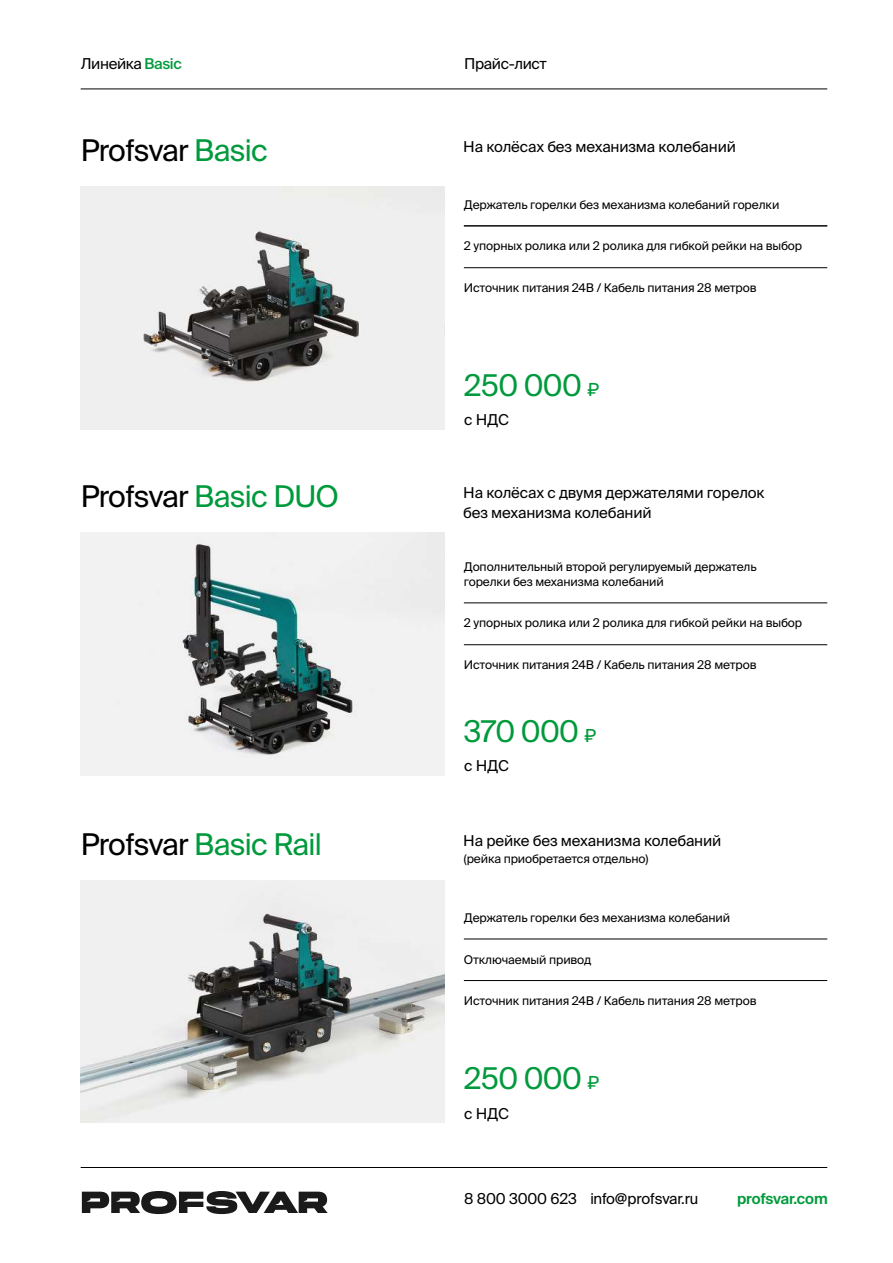
<style>
.page{position:relative;width:893px;height:1263px;background:#fff}
.page>*{position:absolute;margin:0;border:0;box-sizing:border-box;transform-origin:0 0}
.t1{font:30px "Suisse Intl";letter-spacing:-.025em;color:#009a3c}
.t2{font:30px "Suisse Intl";letter-spacing:-.025em;color:#000}
.t3{font:15px/19.5px "Suisse Intl";letter-spacing:-.01em;color:#010101}
.t4{font:15px "Suisse Intl";letter-spacing:-.025em;color:#000}
.t5{font:600 15px "Suisse Intl";letter-spacing:-.01em;color:#009a3c}
.t6{font:12px/15px "Suisse Intl";letter-spacing:-.01em;color:#010101}
.s1{font-weight:500;color:#009a3c}
.s2{color:#009a3c}
.s3{font-size:18px}
.s4{color:#000}
</style>
<div class="page">
<img style="left:81px;top:880px;width:363px;height:243px">
<img style="left:81px;top:533px;width:363px;height:242px">
<svg style="left:82px;top:1191px;width:246px;height:23px"></svg>
<hr style="left:464px;top:225px;width:363px;height:1px;background:#010101">
<hr style="left:464px;top:267px;width:363px;height:1px;background:#010101">
<img style="left:81px;top:187px;width:363px;height:242px">
<hr style="left:464px;top:938px;width:363px;height:1px;background:#010101">
<hr style="left:464px;top:980px;width:363px;height:1px;background:#010101">
<hr style="left:464px;top:602px;width:363px;height:1px;background:#010101">
<hr style="left:81px;top:89px;width:746px;height:1px;background:#010101">
<hr style="left:81px;top:1167px;width:746px;height:1px;background:#010101">
<hr style="left:464px;top:644px;width:363px;height:1px;background:#010101">
<p class="t4" style="left:81px;top:55px;width:103px">Линейка <span class="s1">Basic</span></p>
<p class="t4" style="left:464px;top:55px;width:84px">Прайс-лист</p>
<h1 class="t2" style="left:81px;top:133px;width:189px">Profsvar <span class="s2">Basic</span></h1>
<p class="t3" style="left:463px;top:137px;width:274px">На колёсах без механизма колебаний</p>
<p class="t6" style="left:464px;top:197px;width:317px">Держатель горелки без механизма колебаний горелки</p>
<p class="t6" style="left:464px;top:239px;width:340px">2 упорных ролика или 2 ролика для гибкой рейки на выбор</p>
<p class="t6" style="left:464px;top:281px;width:294px">Источник питания 24В / Кабель питания 28 метров</p>
<h1 class="t1" style="left:464px;top:368px;width:137px">250 000 <span class="s3">₽</span></h1>
<p class="t3" style="left:464px;top:410px;width:46px">с НДС</p>
<h1 class="t2" style="left:81px;top:479px;width:260px">Profsvar <span class="s2">Basic DUO</span></h1>
<p class="t3" style="left:463px;top:483px;width:303px">На колёсах с двумя держателями горелок без механизма колебаний</p>
<p class="t6" style="left:464px;top:559px;width:294px">Дополнительный второй регулируемый держатель горелки без механизма колебаний</p>
<p class="t6" style="left:464px;top:616px;width:340px">2 упорных ролика или 2 ролика для гибкой рейки на выбор</p>
<p class="t6" style="left:464px;top:658px;width:294px">Источник питания 24В / Кабель питания 28 метров</p>
<h1 class="t1" style="left:464px;top:714px;width:134px">370 000 <span class="s3">₽</span></h1>
<p class="t3" style="left:464px;top:756px;width:46px">с НДС</p>
<h1 class="t1" style="left:81px;top:827px;width:243px"><span class="s4">Profsvar</span> Basic Rail</h1>
<p class="t3" style="left:463px;top:831px;width:260px">На рейке без механизма колебаний</p>
<p class="t6" style="left:464px;top:851px;width:186px">(рейка приобретается отдельно)</p>
<p class="t6" style="left:464px;top:910px;width:268px">Держатель горелки без механизма колебаний</p>
<p class="t6" style="left:464px;top:952px;width:129px">Отключаемый привод</p>
<p class="t6" style="left:464px;top:993px;width:294px">Источник питания 24В / Кабель питания 28 метров</p>
<h1 class="t1" style="left:464px;top:1061px;width:137px">250 000 <span class="s3">₽</span></h1>
<p class="t3" style="left:464px;top:1104px;width:46px">с НДС</p>
<p class="t3" style="left:464px;top:1189px;width:236px">8 800 3000 623 info@profsvar.ru</p>
<p class="t5" style="left:737px;top:1190px;width:92px">profsvar.com</p>
</div>
